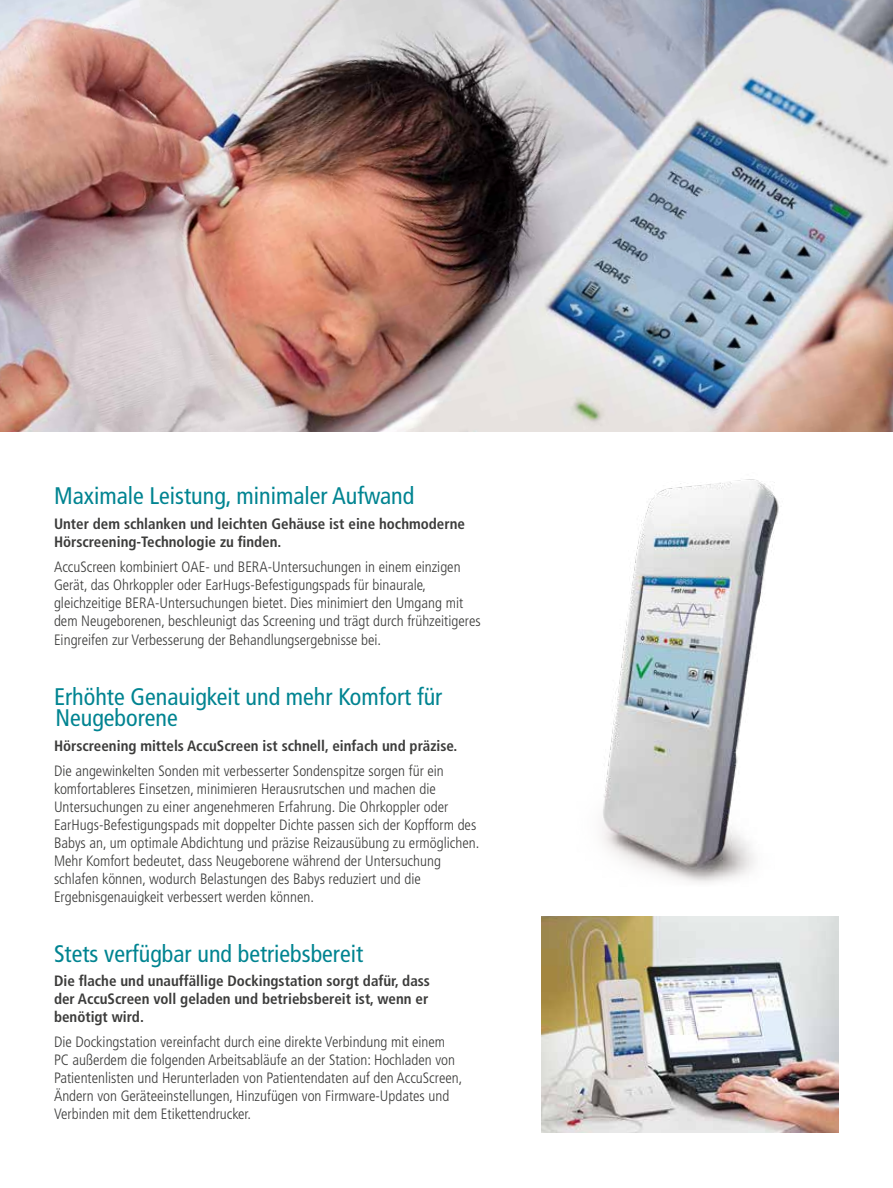
<style>
.page{position:relative;width:893px;height:1188px;background:#fff}
.page>*{position:absolute;margin:0;border:0;box-sizing:border-box;transform-origin:0 0}
.t1{font:condensed 24px/21px "Frutiger LT Std";color:#008491}
.t2{font:300 condensed 15px/18px "Frutiger LT Std";color:#3c3c3b}
.t3{font:700 condensed 15px/18px "Frutiger LT Std";color:#3c3c3b}
</style>
<div class="page">
<img style="left:602px;top:479px;width:177px;height:404px">
<img style="left:0;top:0;width:893px;height:432px">
<img style="left:542px;top:916px;width:297px;height:216px">
<h1 class="t1" style="left:54px;top:485px;width:362px">Maximale Leistung, minimaler Aufwand</h1>
<p class="t3" style="left:54px;top:515px;width:412px">Unter dem schlanken und leichten Gehäuse ist eine hochmoderne<br>Hörscreening-Technologie zu finden.</p>
<p class="t2" style="left:54px;top:558px;width:428px">AccuScreen kombiniert OAE- und BERA-Untersuchungen in einem einzigen Gerät, das Ohrkoppler oder EarHugs-Befestigungspads für binaurale, gleichzeitige BERA-Untersuchungen bietet. Dies minimiert den Umgang mit dem Neugeborenen, beschleunigt das Screening und trägt durch frühzeitigeres</p>
<p class="t2" style="left:54px;top:631px;width:329px">Eingreifen zur Verbesserung der Behandlungsergebnisse bei.</p>
<h1 class="t1" style="left:54px;top:686px;width:390px">Erhöhte Genauigkeit und mehr Komfort für<br>Neugeborene</h1>
<p class="t3" style="left:54px;top:737px;width:405px">Hörscreening mittels AccuScreen ist schnell, einfach und präzise.</p>
<p class="t2" style="left:54px;top:762px;width:427px">Die angewinkelten Sonden mit verbesserter Sondenspitze sorgen für ein komfortableres Einsetzen, minimieren Herausrutschen und machen die Untersuchungen zu einer angenehmeren Erfahrung. Die Ohrkoppler oder EarHugs-Befestigungspads mit doppelter Dichte passen sich der Kopfform des Babys an, um optimale Abdichtung und präzise Reizausübung zu ermöglichen.<br>Mehr Komfort bedeutet, dass Neugeborene während der Untersuchung schlafen können, wodurch Belastungen des Babys reduziert und die Ergebnisgenauigkeit verbessert werden können.</p>
<h1 class="t1" style="left:54px;top:943px;width:311px">Stets verfügbar und betriebsbereit</h1>
<p class="t3" style="left:54px;top:972px;width:378px;text-align:justify">Die flache und unauffällige Dockingstation sorgt dafür, dass der AccuScreen voll geladen und betriebsbereit ist, wenn er benötigt wird.</p>
<p class="t2" style="left:54px;top:1033px;width:410px">Die Dockingstation vereinfacht durch eine direkte Verbindung mit einem PC außerdem die folgenden Arbeitsabläufe an der Station: Hochladen von Patientenlisten und Herunterladen von Patientendaten auf den AccuScreen, Ändern von Geräteeinstellungen, Hinzufügen von Firmware-Updates und Verbinden mit dem Etikettendrucker.</p>
</div>
